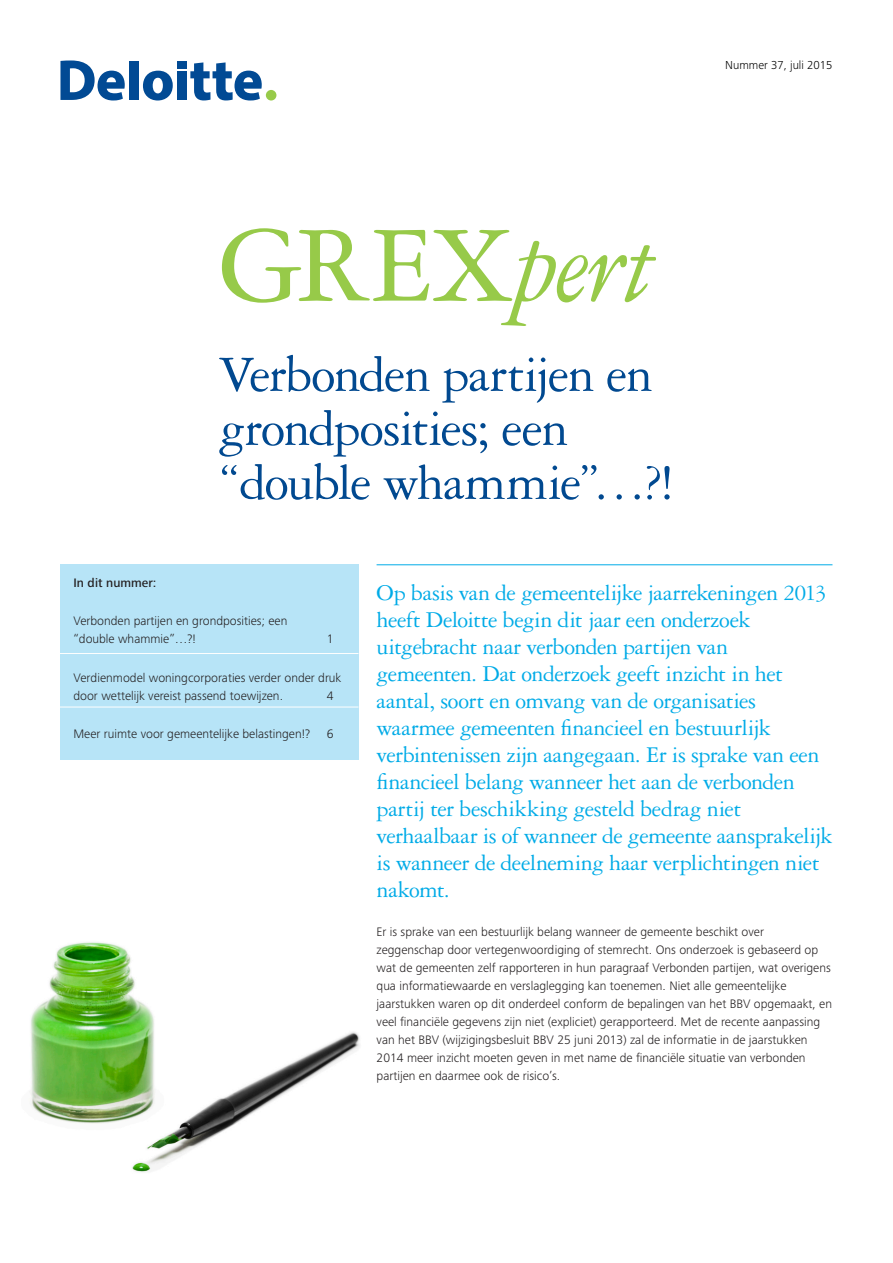
<style>
.page{position:relative;width:893px;height:1263px;background:#fff}
.page>*{position:absolute;margin:0;border:0;box-sizing:border-box;transform-origin:0 0}
.Head_style__Cover_he{font:115.5px "Garamond 3 LT Std";color:#97ca49}
.Head_style__Cover_he-2{font:54px/54px "Garamond 3 LT Std";letter-spacing:-.03em;color:#014990}
.Pull_out_style__Pull{font:24px/27px "Garamond 3 LT Std";letter-spacing:-.02em;color:#00abe7}
.Body_copy{font:300 12.75px/18px "Frutiger Next Pro";color:#231f20}
.Body_copy-2{font:500 12.75px "Frutiger Next Pro";color:#231f20}
.Subhead_style__B_sub{font:300 12px "Frutiger Next Pro";color:#000}
.s1{font-style:italic}
</style>
<div class="page">
<div style="left:129px;top:61px;width:10px;height:39px;background:#014a94"></div>
<svg style="left:143px;top:71px;width:30px;height:30px"></svg>
<div style="left:177px;top:71px;width:9px;height:29px;background:#014a94"></div>
<div style="left:177px;top:61px;width:9px;height:8px;background:#014a94"></div>
<svg style="left:190px;top:62px;width:72px;height:39px"></svg>
<div style="left:266px;top:90px;width:10px;height:11px;background:#97ca49;border-radius:50%"></div>
<svg style="left:60px;top:60px;width:65px;height:41px"></svg>
<div style="left:60px;top:564px;width:298px;height:196px;background:#b7e4f7"></div>
<hr style="left:30px;top:653px;width:328px;height:1px;background:#fff">
<hr style="left:30px;top:707px;width:328px;height:1px;background:#fff">
<hr style="left:377px;top:564px;width:455px;height:1px;background:#00abe7">
<img style="left:30px;top:942px;width:330px;height:230px">
<p class="Subhead_style__B_sub" style="left:725px;top:58px;width:109px">Nummer 37, juli 2015</p>
<p class="Head_style__Cover_he" style="left:219px;top:203px;width:438px">GREX<span class="s1">pert</span></p>
<p class="Head_style__Cover_he-2" style="left:219px;top:348px;width:457px">Verbonden partijen en grondposities; een “double whammie”…?!</p>
<p class="Body_copy-2" style="left:73px;top:576px;width:85px">In dit nummer:</p>
<p class="Body_copy" style="left:73px;top:612px;width:215px">Verbonden partijen en grondposities; een “double whammie”…?!</p>
<p class="Body_copy" style="left:327px;top:630px;width:8px">1</p>
<p class="Body_copy" style="left:73px;top:668px;width:269px">Verdienmodel woningcorporaties verder onder druk door wettelijk vereist passend toewijzen.</p>
<p class="Body_copy" style="left:327px;top:686px;width:8px">4</p>
<p class="Body_copy" style="left:73px;top:725px;width:238px">Meer ruimte voor gemeentelijke belastingen!?</p>
<p class="Body_copy" style="left:327px;top:725px;width:8px">6</p>
<p class="Pull_out_style__Pull" style="left:377px;top:580px;width:457px">Op basis van de gemeentelijke jaarrekeningen 2013 heeft Deloitte begin dit jaar een onderzoek uitgebracht naar verbonden partijen van gemeenten. Dat onderzoek geeft inzicht in het aantal, soort en omvang van de organisaties waarmee gemeenten financieel en bestuurlijk verbintenissen zijn aangegaan. Er is sprake van een financieel belang wanneer het aan de verbonden partij ter beschikking gesteld bedrag niet verhaalbaar is of wanneer de gemeente aansprakelijk is wanneer de deelneming haar verplichtingen niet nakomt.</p>
<p class="Body_copy" style="left:377px;top:923px;width:457px">Er is sprake van een bestuurlijk belang wanneer de gemeente beschikt over zeggenschap door vertegenwoordiging of stemrecht. Ons onderzoek is gebaseerd op wat de gemeenten zelf rapporteren in hun paragraaf Verbonden partijen, wat overigens qua informatiewaarde en verslaglegging kan toenemen. Niet alle gemeentelijke jaarstukken waren op dit onderdeel conform de bepalingen van het BBV opgemaakt, en veel financiële gegevens zijn niet (expliciet) gerapporteerd. Met de recente aanpassing van het BBV (wijzigingsbesluit BBV 25 juni 2013) zal de informatie in de jaarstukken 2014 meer inzicht moeten geven in met name de financiële situatie van verbonden partijen en daarmee ook de risico’s.</p>
</div>
